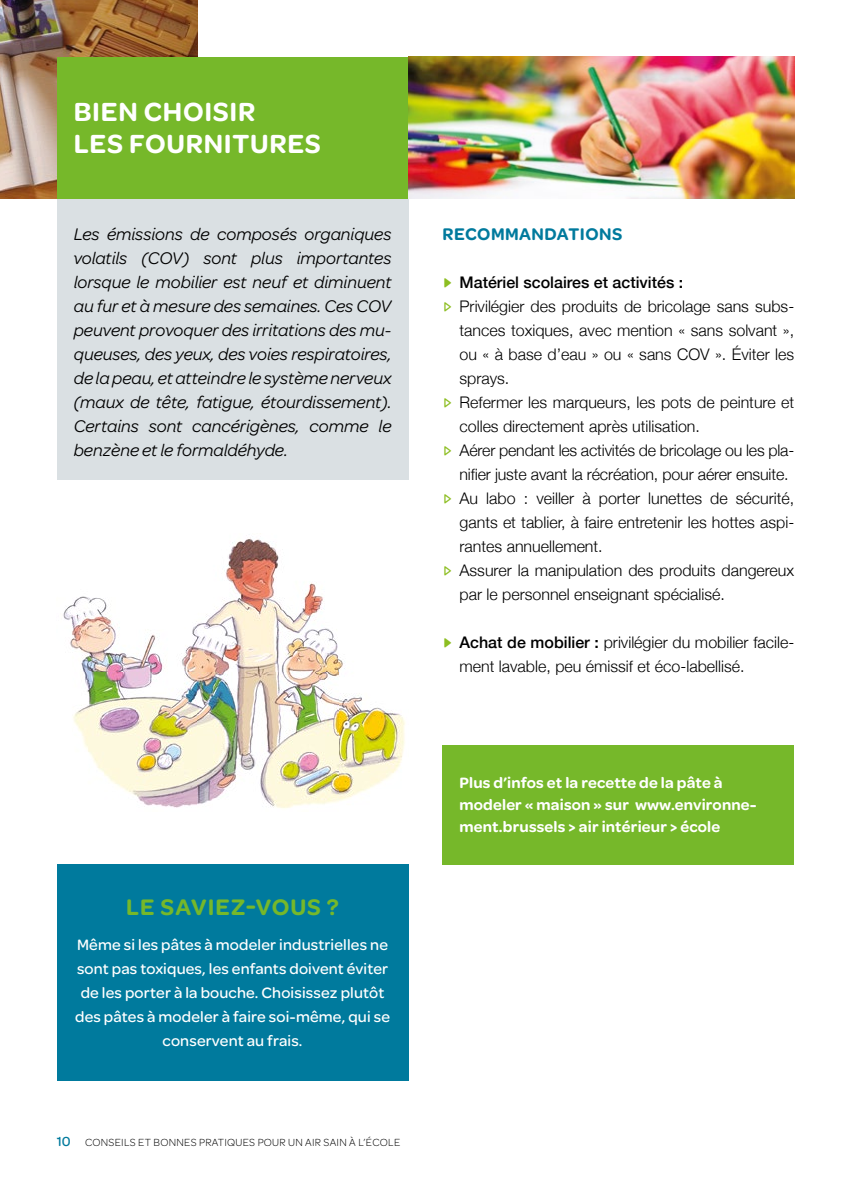
<style>
.page{position:relative;width:851px;height:1191px;background:#fff}
.page>*{position:absolute;margin:0;border:0;box-sizing:border-box;transform-origin:0 0}
.t1{font:600 28px/32px "Omnes";letter-spacing:.025em;color:#fff}
.t2{font:600 24px "Omnes";letter-spacing:.04em;color:#76b82a}
.t3{font:italic 18px/24px "Omnes";color:#000;text-align:justify}
.t4{font:600 18px "Omnes";letter-spacing:.025em;color:#007a9d}
.t5{font:300 16px/24px "Helvetica Neue";color:#000}
.t6{font:500 16px/24px "Omnes";letter-spacing:.01em;color:#fff;text-align:center}
.t7{font:600 16px/22px "Omnes";letter-spacing:.01em;color:#fff}
.t8{font:500 16px "Helvetica Neue";color:#000}
.t9{font:300 11px "Omnes";letter-spacing:.025em;color:#000}
.s1{font-weight:500;font-size:14px;color:#007a9d}
.s2{font-family:"Omnes";font-weight:500;color:#8dbe22}
.s3{font-weight:500}
</style>
<div class="page">
<div style="left:57px;top:198px;width:351px;height:282px;background:#dae0e3"></div>
<img style="left:0;top:0;width:197px;height:199px">
<div style="left:57px;top:57px;width:351px;height:141px;background:#76b82a"></div>
<img style="left:408px;top:57px;width:386px;height:141px">
<img style="left:63px;top:538px;width:342px;height:271px">
<div style="left:57px;top:864px;width:351px;height:216px;background:#007a9d"></div>
<div style="left:442px;top:744px;width:352px;height:120px;background:#76b82a"></div>
<h1 class="t1" style="left:74px;top:95px;width:248px">BIEN CHOISIR<br>LES FOURNITURES</h1>
<p class="t3" style="left:74px;top:221px;width:319px">Les émissions de composés organiques volatils (COV) sont plus importantes lorsque le mobilier est neuf et diminuent au fur et à mesure des semaines. Ces COV peuvent provoquer des irritations des mu&shy;queuses, des yeux, des voies respiratoires, de la peau, et atteindre le système nerveux (maux de tête, fatigue, étourdissement).<br>Certains sont cancérigènes, comme le benzène et le formaldéhyde.</p>
<h2 class="t2" style="left:126px;top:890px;width:214px">LE SAVIEZ-VOUS ?</h2>
<p class="t6" style="left:75px;top:932px;width:316px">Même si les pâtes à modeler industrielles ne sont pas toxiques, les enfants doivent éviter de les porter à la bouche. Choisissez plutôt des pâtes à modeler à faire soi-même, qui se conservent au frais.</p>
<p class="t9" style="left:57px;top:1134px;width:345px"><span class="s1">10</span> CONSEILS ET BONNES PRATIQUES POUR UN AIR SAIN À L’ÉCOLE</p>
<p class="t4" style="left:442px;top:221px;width:181px">RECOMMANDATIONS</p>
<p class="t8" style="left:459px;top:269px;width:225px">Matériel scolaires et activités :</p>
<p class="t5" style="left:442px;top:293px;width:353px"><span class="s2">ǜ</span> Privilégier des produits de bricolage sans subs-</p>
<p class="t5" style="left:459px;top:317px;width:336px">tances toxiques, avec mention « sans solvant »,</p>
<p class="t5" style="left:459px;top:341px;width:336px">ou « à base d’eau » ou « sans COV ». Éviter les</p>
<p class="t5" style="left:459px;top:365px;width:51px">sprays.</p>
<p class="t5" style="left:442px;top:389px;width:353px"><span class="s2">ǜ</span> Refermer les marqueurs, les pots de peinture et</p>
<p class="t5" style="left:459px;top:413px;width:242px">colles directement après utilisation.</p>
<p class="t5" style="left:442px;top:437px;width:353px"><span class="s2">ǜ</span> Aérer pendant les activités de bricolage ou les pla-</p>
<p class="t5" style="left:459px;top:461px;width:330px">nifier juste avant la récréation, pour aérer ensuite.</p>
<p class="t5" style="left:442px;top:485px;width:353px"><span class="s2">ǜ</span> Au labo : veiller à porter lunettes de sécurité,</p>
<p class="t5" style="left:459px;top:509px;width:336px">gants et tablier, à faire entretenir les hottes aspi-</p>
<p class="t5" style="left:459px;top:533px;width:145px">rantes annuellement.</p>
<p class="t5" style="left:442px;top:557px;width:353px"><span class="s2">ǜ</span> Assurer la manipulation des produits dangereux</p>
<p class="t5" style="left:459px;top:581px;width:267px">par le personnel enseignant spécialisé.</p>
<p class="t5" style="left:459px;top:629px;width:336px"><span class="s3">Achat de mobilier :</span> privilégier du mobilier facile&shy;ment lavable, peu émissif et éco-labellisé.</p>
<p class="t7" style="left:459px;top:771px;width:299px">Plus d’infos et la recette de la pâte à modeler « maison » sur www.environne&shy;ment.brussels &gt; air intérieur &gt; école</p>
</div>
